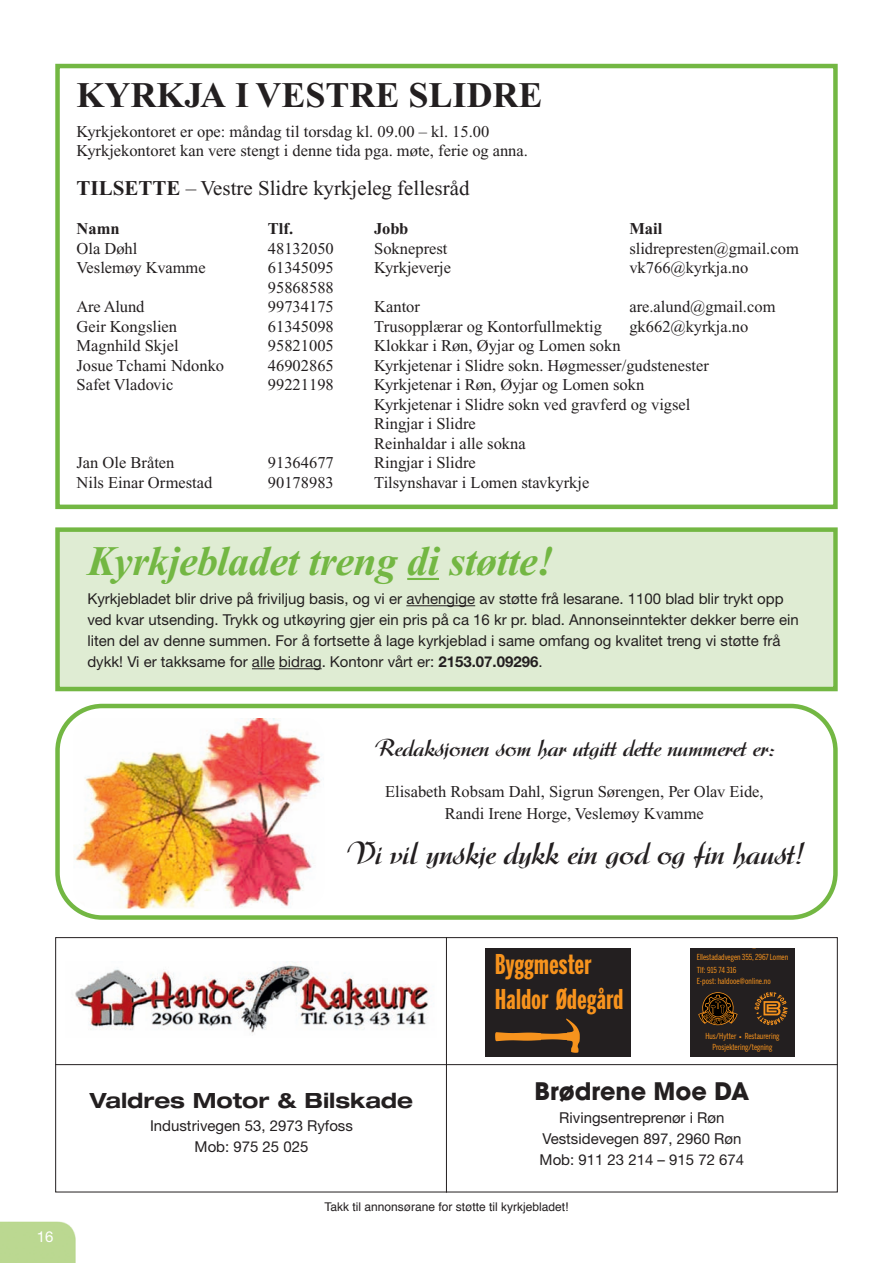
<style>
.page{position:relative;width:893px;height:1263px;background:#fff}
.page>*{position:absolute;margin:0;border:0;box-sizing:border-box;transform-origin:0 0}
.t1{font:italic 700 42px "Times New Roman";letter-spacing:-.01em;color:#73b743}
.t2{font:700 36px "Times New Roman";color:#231f20}
.t3{font:500 31.5px "Arkona";color:#231f20}
.t4{font:700 27.15px/35.7px "Benton Sans Extra Comp";letter-spacing:.015em;color:#f7931d}
.t5{font:500 24px "Arkona";color:#231f20}
.t6{font:700 24px "Avant Garde";color:#231f20}
.t7{font:21px "Times New Roman";color:#231f20}
.t8{font:700 expanded 21px "Helvetica Neue";color:#231f20}
.t9{font:16.5px/19.5px "Times New Roman";color:#231f20}
.t10{font:700 16.5px "Times New Roman";color:#231f20}
.t11{font:15px/21px "Helvetica Neue";color:#231f20;text-align:center}
.t12{font:15px "Helvetica Neue";color:#fff}
.t13{font:12px "Helvetica";color:#231f20}
.t14{font:8.25px/12.8px "Benton Sans Comp";color:#f7931d}
.s1{font-weight:700}
</style>
<div class="page">
<div style="left:0;top:1221px;width:76px;height:42px;background:#bbd891"></div>
<div style="left:55px;top:937px;width:783px;height:255px;border:1px solid #231f20"></div>
<hr style="left:446px;top:937px;width:1px;height:255px;background:#231f20">
<hr style="left:55px;top:1064px;width:783px;height:1px;background:#231f20">
<div style="left:55px;top:64px;width:783px;height:445px;border:4px solid #73b743"></div>
<svg style="left:55px;top:704px;width:783px;height:216px"></svg>
<img style="left:73px;top:718px;width:251px;height:190px;border-radius:21px">
<div style="left:342px;top:739px;width:465px;height:164px;background:#fff"></div>
<img style="left:75px;top:961px;width:354px;height:72px">
<div style="left:486px;top:948px;width:145px;height:108px;background:#231f20"></div>
<svg style="left:495px;top:1018px;width:85px;height:35px"></svg>
<div style="left:690px;top:948px;width:105px;height:108px;background:#231f20"></div>
<svg style="left:698px;top:992px;width:40px;height:33px"></svg>
<svg style="left:754px;top:992px;width:34px;height:33px"></svg>
<div style="left:60px;top:532px;width:773px;height:155px;background:#dfecd3"></div>
<div style="left:55px;top:527px;width:783px;height:164px;border:4px solid #73b743"></div>
<hr style="left:407px;top:578px;width:32px;height:2px;background:#73b743">
<hr style="left:406px;top:605px;width:69px;height:1px;background:#231f20">
<svg style="left:252px;top:668px;width:23px;height:1px"></svg>
<hr style="left:279px;top:668px;width:43px;height:1px;background:#231f20">
<h2 class="t2" style="left:77px;top:83px;width:468px">KYRKJA I VESTRE SLIDRE</h2>
<p class="t9" style="left:77px;top:123px;width:453px">Kyrkjekontoret er ope: måndag til torsdag kl. 09.00 – kl. 15.00<br>Kyrkjekontoret kan vere stengt i denne tida pga. møte, ferie og anna.</p>
<p class="t7" style="left:77px;top:181px;width:394px"><span class="s1">TILSETTE</span> – Vestre Slidre kyrkjeleg fellesråd</p>
<p class="t10" style="left:77px;top:223px;width:45px">Namn</p>
<p class="t10" style="left:268px;top:223px;width:27px">Tlf.</p>
<p class="t10" style="left:374px;top:223px;width:36px">Jobb</p>
<p class="t10" style="left:629px;top:223px;width:34px">Mail</p>
<p class="t9" style="left:77px;top:240px;width:62px">Ola Døhl</p>
<p class="t9" style="left:268px;top:240px;width:67px">48132050</p>
<p class="t9" style="left:374px;top:240px;width:75px">Sokneprest</p>
<p class="t9" style="left:629px;top:240px;width:171px">slidrepresten@gmail.com</p>
<p class="t9" style="left:77px;top:260px;width:131px">Veslemøy Kvamme</p>
<p class="t9" style="left:268px;top:260px;width:67px">61345095</p>
<p class="t9" style="left:374px;top:260px;width:79px">Kyrkjeverje</p>
<p class="t9" style="left:629px;top:260px;width:120px">vk766@kyrkja.no</p>
<p class="t9" style="left:268px;top:279px;width:67px">95868588</p>
<p class="t9" style="left:77px;top:299px;width:69px">Are Alund</p>
<p class="t9" style="left:268px;top:299px;width:67px">99734175</p>
<p class="t9" style="left:374px;top:299px;width:47px">Kantor</p>
<p class="t9" style="left:629px;top:299px;width:148px">are.alund@gmail.com</p>
<p class="t9" style="left:77px;top:318px;width:102px">Geir Kongslien</p>
<p class="t9" style="left:268px;top:318px;width:67px">61345098</p>
<p class="t9" style="left:374px;top:318px;width:229px">Trusopplærar og Kontorfullmektig</p>
<p class="t9" style="left:629px;top:318px;width:120px">gk662@kyrkja.no</p>
<p class="t9" style="left:77px;top:338px;width:104px">Magnhild Skjel</p>
<p class="t9" style="left:268px;top:338px;width:67px">95821005</p>
<p class="t9" style="left:374px;top:338px;width:248px">Klokkar i Røn, Øyjar og Lomen sokn</p>
<p class="t9" style="left:77px;top:357px;width:149px">Josue Tchami Ndonko</p>
<p class="t9" style="left:268px;top:357px;width:67px">46902865</p>
<p class="t9" style="left:374px;top:357px;width:336px">Kyrkjetenar i Slidre sokn. Høgmesser/gudstenester</p>
<p class="t9" style="left:77px;top:377px;width:98px">Safet Vladovic</p>
<p class="t9" style="left:268px;top:377px;width:67px">99221198</p>
<p class="t9" style="left:374px;top:377px;width:318px">Kyrkjetenar i Røn, Øyjar og Lomen sokn<br>Kyrkjetenar i Slidre sokn ved gravferd og vigsel<br>Ringjar i Slidre<br>Reinhaldar i alle sokna</p>
<p class="t9" style="left:77px;top:455px;width:100px">Jan Ole Bråten</p>
<p class="t9" style="left:268px;top:455px;width:67px">91364677</p>
<p class="t9" style="left:374px;top:455px;width:103px">Ringjar i Slidre</p>
<p class="t9" style="left:77px;top:474px;width:137px">Nils Einar Ormestad</p>
<p class="t9" style="left:268px;top:474px;width:67px">90178983</p>
<p class="t9" style="left:374px;top:474px;width:217px">Tilsynshavar i Lomen stavkyrkje</p>
<h1 class="t1" style="left:87px;top:547px;width:468px">Kyrkjebladet treng di støtte!</h1>
<p class="t11" style="left:87px;top:590px;width:713px;text-align:left">Kyrkjebladet blir drive på friviljug basis, og vi er avhengige av støtte frå lesarane. 1100 blad blir trykt opp ved kvar utsending. Trykk og utkøyring gjer ein pris på ca 16 kr pr. blad. Annonseinntekter dekker berre ein liten del av denne summen. For å fortsette å lage kyrkjeblad i same omfang og kvalitet treng vi støtte frå dykk! Vi er takksame for alle bidrag. Kontonr vårt er: <span class="s1">2153.07.09296</span>.</p>
<h3 class="t5" style="left:375px;top:739px;width:400px">Redaksjonen som har utgitt dette nummeret er:</h3>
<p class="t9" style="left:385px;top:781px;width:380px;line-height:22.5px;text-align:center">Elisabeth Robsam Dahl, Sigrun Sørengen, Per Olav Eide,<br>Randi Irene Horge, Veslemøy Kvamme</p>
<h3 class="t3" style="left:347px;top:842px;width:457px">Vi vil ynskje dykk ein god og fin haust!</h3>
<p class="t12" style="left:37px;top:1231px;width:18px">16</p>
<h3 class="t4" style="left:495px;top:946px;width:130px">Byggmester<br>Haldor Ødegård</h3>
<p class="t14" style="left:697px;top:951px;width:93px">Ellestadadvegen 355, 2967 Lomen<br>Tlf: 915 74 316</p>
<p class="t14" style="left:697px;top:975px;width:76px">E-post: haldooe@online.no</p>
<p class="t8" style="left:90px;top:1093px;width:325px">Valdres Motor &amp; Bilskade</p>
<p class="t11" style="left:150px;top:1116px;width:204px">Industrivegen 53, 2973 Ryfoss<br>Mob: 975 25 025</p>
<p class="t14" style="left:705px;top:1031px;width:76px;line-height:11.2px;text-align:center">Hus/Hytter Restaurering<br>Prosjektering/tegning</p>
<h3 class="t6" style="left:534px;top:1082px;width:216px">Brødrene Moe DA</h3>
<p class="t11" style="left:540px;top:1109px;width:206px">Rivingsentreprenør i Røn<br>Vestsidevegen 897, 2960 Røn<br>Mob: 911 23 214 – 915 72 674</p>
<p class="t13" style="left:324px;top:1202px;width:246px">Takk til annonsørane for støtte til kyrkjebladet!</p>
</div>
